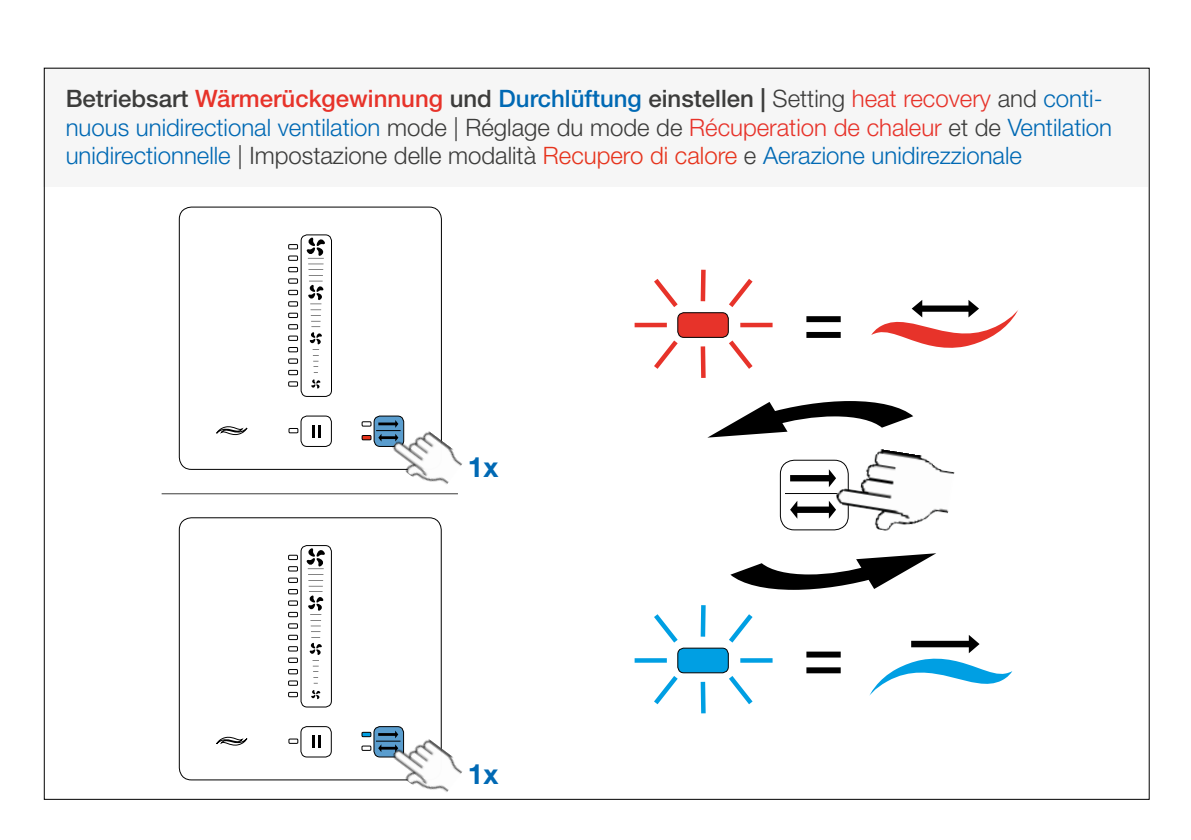
<style>
.page{position:relative;width:1191px;height:840px;background:#fff}
.page>*{position:absolute;margin:0;border:0;box-sizing:border-box;transform-origin:0 0}
.t1{font:72.6px "Arial";color:#000}
.t2{font:700 28px "Helvetica Neue CE";color:#0069b4}
.t3{font:300 24px/28.8px "Helvetica Neue LT Std";color:#0069b4}
.s1{font-weight:500;color:#3c3c3b}
.s2{font-weight:500;color:#e7332a}
.s3{font-weight:500}
.s4{color:#3c3c3b}
.s5{color:#e7332a}
.s6{color:#e6331c}
</style>
<div class="page">
<div style="left:43px;top:67px;width:1105px;height:120px;background:#f6f6f6"></div>
<div style="left:374px;top:416px;width:29px;height:30px;background:#5a9dce;border-radius:6px"></div>
<div style="left:301px;top:415px;width:30px;height:31px;border:1px solid #000;border-radius:6px"></div>
<div style="left:301px;top:234px;width:31px;height:162px;border:1px solid #000;border-radius:6px"></div>
<svg style="left:312px;top:425px;width:9px;height:12px"></svg>
<div style="left:289px;top:428px;width:9px;height:5px;border:1px solid #000"></div>
<div style="left:288px;top:244px;width:10px;height:5px;border:1px solid #000"></div>
<div style="left:288px;top:256px;width:10px;height:4px;border:1px solid #000"></div>
<div style="left:288px;top:267px;width:10px;height:5px;border:1px solid #000"></div>
<div style="left:288px;top:278px;width:10px;height:5px;border:1px solid #000"></div>
<div style="left:288px;top:301px;width:10px;height:5px;border:1px solid #000"></div>
<div style="left:288px;top:313px;width:10px;height:4px;border:1px solid #000"></div>
<div style="left:288px;top:324px;width:10px;height:5px;border:1px solid #000"></div>
<div style="left:288px;top:336px;width:10px;height:4px;border:1px solid #000"></div>
<div style="left:288px;top:347px;width:10px;height:5px;border:1px solid #000"></div>
<div style="left:288px;top:358px;width:10px;height:5px;border:1px solid #000"></div>
<div style="left:288px;top:370px;width:10px;height:4px;border:1px solid #000"></div>
<div style="left:288px;top:381px;width:10px;height:5px;border:1px solid #000"></div>
<div style="left:374px;top:415px;width:30px;height:31px;border:1px solid #000;border-radius:6px"></div>
<div style="left:288px;top:290px;width:10px;height:5px;border:1px solid #000"></div>
<svg style="left:362px;top:420px;width:23px;height:21px"></svg>
<svg style="left:306px;top:237px;width:19px;height:152px"></svg>
<svg style="left:216px;top:426px;width:31px;height:9px"></svg>
<div style="left:179px;top:207px;width:262px;height:262px;border:1px solid #000;border-radius:12px"></div>
<svg style="left:374px;top:726px;width:29px;height:30px"></svg>
<div style="left:301px;top:726px;width:30px;height:30px;border:1px solid #000;border-radius:6px"></div>
<div style="left:301px;top:545px;width:30px;height:161px;border:1px solid #000;border-radius:6px"></div>
<svg style="left:312px;top:735px;width:9px;height:12px"></svg>
<svg style="left:311px;top:690px;width:10px;height:9px"></svg>
<div style="left:289px;top:738px;width:9px;height:5px;border:1px solid #000"></div>
<div style="left:288px;top:554px;width:10px;height:5px;border:1px solid #000"></div>
<div style="left:288px;top:566px;width:10px;height:5px;border:1px solid #000"></div>
<div style="left:288px;top:577px;width:10px;height:5px;border:1px solid #000"></div>
<div style="left:288px;top:589px;width:10px;height:4px;border:1px solid #000"></div>
<div style="left:288px;top:612px;width:10px;height:4px;border:1px solid #000"></div>
<div style="left:288px;top:623px;width:10px;height:5px;border:1px solid #000"></div>
<div style="left:288px;top:634px;width:10px;height:5px;border:1px solid #000"></div>
<div style="left:288px;top:646px;width:10px;height:4px;border:1px solid #000"></div>
<div style="left:288px;top:657px;width:10px;height:5px;border:1px solid #000"></div>
<div style="left:288px;top:669px;width:10px;height:4px;border:1px solid #000"></div>
<div style="left:288px;top:680px;width:10px;height:5px;border:1px solid #000"></div>
<div style="left:288px;top:691px;width:10px;height:5px;border:1px solid #000"></div>
<div style="left:374px;top:726px;width:30px;height:30px;border:1px solid #000;border-radius:6px"></div>
<div style="left:288px;top:600px;width:10px;height:5px;border:1px solid #000"></div>
<svg style="left:362px;top:730px;width:23px;height:21px"></svg>
<svg style="left:305px;top:546px;width:21px;height:137px"></svg>
<svg style="left:216px;top:736px;width:31px;height:9px"></svg>
<div style="left:179px;top:517px;width:262px;height:262px;border:1px solid #000;border-radius:12px"></div>
<div style="left:678px;top:312px;width:50px;height:25px;background:#e7332a;border-radius:6px"></div>
<div style="left:677px;top:312px;width:51px;height:25px;border:1px solid #000;border-radius:6px"></div>
<div style="left:700px;top:269px;width:5px;height:32px;background:#e7332a"></div>
<svg style="left:729px;top:279px;width:24px;height:28px"></svg>
<svg style="left:654px;top:279px;width:24px;height:28px"></svg>
<div style="left:700px;top:346px;width:5px;height:31px;background:#e7332a"></div>
<svg style="left:724px;top:335px;width:29px;height:34px"></svg>
<svg style="left:654px;top:335px;width:28px;height:34px"></svg>
<div style="left:740px;top:322px;width:32px;height:5px;background:#e7332a"></div>
<div style="left:634px;top:322px;width:33px;height:5px;background:#e7332a"></div>
<div style="left:678px;top:647px;width:50px;height:25px;background:#009fe3;border-radius:6px"></div>
<div style="left:677px;top:647px;width:51px;height:25px;border:1px solid #000;border-radius:6px"></div>
<div style="left:700px;top:604px;width:5px;height:32px;background:#009fe3"></div>
<svg style="left:729px;top:614px;width:24px;height:29px"></svg>
<svg style="left:654px;top:614px;width:24px;height:29px"></svg>
<div style="left:700px;top:681px;width:5px;height:32px;background:#009fe3"></div>
<svg style="left:724px;top:670px;width:29px;height:35px"></svg>
<svg style="left:654px;top:670px;width:28px;height:35px"></svg>
<svg style="left:740px;top:658px;width:32px;height:4px"></svg>
<svg style="left:634px;top:658px;width:33px;height:4px"></svg>
<svg style="left:708px;top:401px;width:205px;height:36px"></svg>
<div style="left:780px;top:460px;width:68px;height:69px;border:1px solid #000;border-radius:14px"></div>
<hr style="left:785px;top:493px;width:56px;height:1px;background:#000">
<svg style="left:790px;top:501px;width:42px;height:17px"></svg>
<svg style="left:790px;top:469px;width:42px;height:18px"></svg>
<img style="left:832px;top:449px;width:123px;height:82px">
<svg style="left:730px;top:553px;width:206px;height:36px"></svg>
<svg style="left:869px;top:635px;width:143px;height:60px"></svg>
<svg style="left:871px;top:300px;width:147px;height:48px"></svg>
<img style="left:385px;top:419px;width:77px;height:76px">
<img style="left:385px;top:726px;width:81px;height:74px">
<hr style="left:162px;top:493px;width:296px;height:1px;background:#3c3c3b">
<p class="t3" style="left:66px;top:83px;width:1048px"><span class="s1">Betriebsart</span> <span class="s2">Wärmerückgewinnung</span> <span class="s1">und</span> <span class="s3">Durchlüftung</span> <span class="s1">einstellen |</span> <span class="s4">Setting</span> <span class="s5">heat recovery</span> <span class="s4">and</span> conti&shy;nuous unidirectional ventilation <span class="s4">mode | Réglage du mode de</span> <span class="s5">Récuperation de chaleur</span> <span class="s4">et de</span> Ventilation unidirectionnelle <span class="s4">| Impostazione delle modalità</span> <span class="s6">Recupero di calore</span> <span class="s4">e</span> Aerazione unidirezzionale</p>
<p class="t2" style="left:468px;top:449px;width:32px">1x</p>
<p class="t2" style="left:468px;top:756px;width:32px">1x</p>
<h1 class="t1" style="left:802px;top:277px;width:44px">=</h1>
<h1 class="t1" style="left:802px;top:612px;width:44px">=</h1>
</div>
